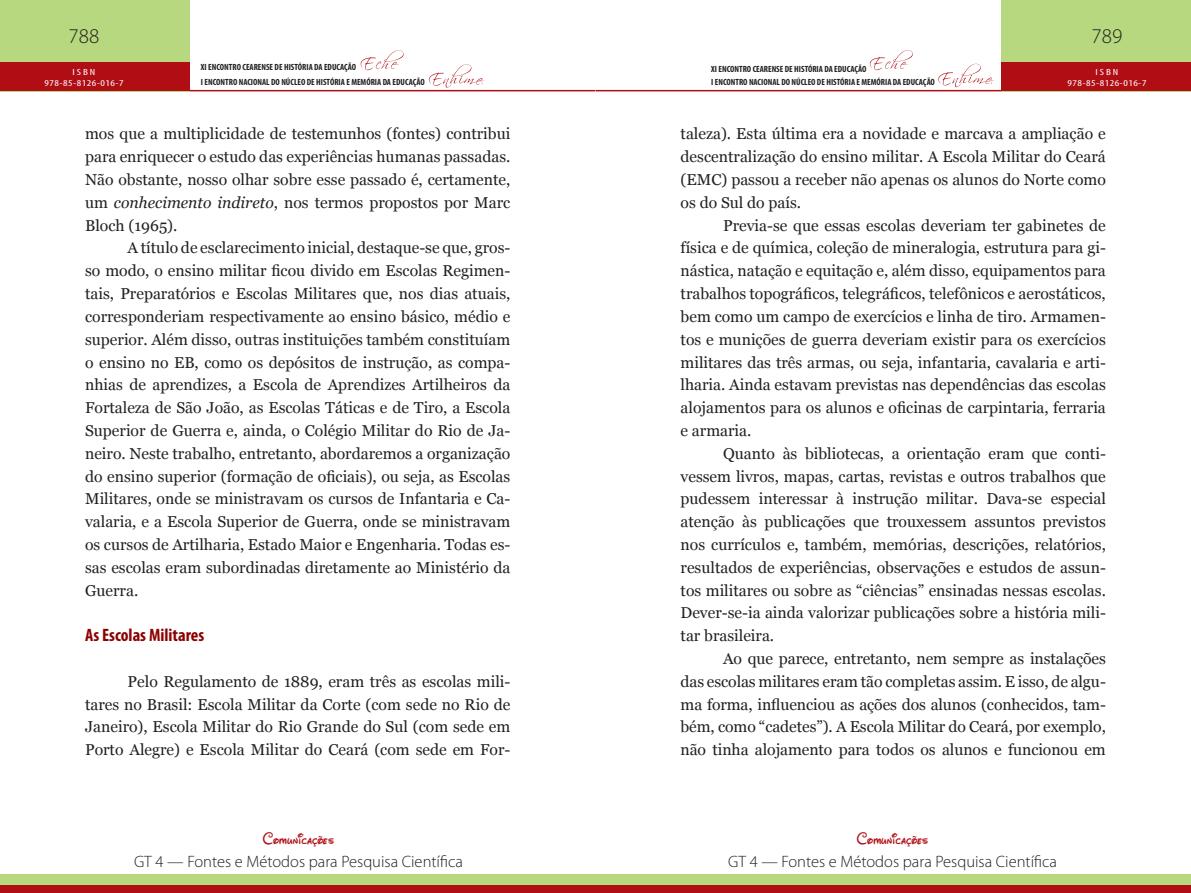
<style>
.page{position:relative;width:1191px;height:893px;background:#fff}
.page>*{position:absolute;margin:0;border:0;box-sizing:border-box;transform-origin:0 0}
.t1{font:300 21px "Myriad Pro";color:#231f20}
.TÍTULO_02{font:700 condensed 18px "Myriad Pro";color:#8b0202}
.t2{font:300 16.5px "Myriad Pro";color:#231f20}
.t3{font:16.5px "Waltograph";letter-spacing:.01em;color:#b00d15}
.t4{font:15.75px/22.8px "Georgia";color:#231f20;text-align:justify}
.t5{font:700 condensed 9px/15px "Myriad Pro";color:#231f20}
.t6{font:condensed 9px/10.8px "Myriad Pro";letter-spacing:.04em;color:#fff;text-align:center;scale:1.3 1}
.s1{font-style:italic}
</style>
<div class="page">
<hr style="left:189px;top:90px;width:406px;height:1px;background:#b00d15">
<hr style="left:595px;top:90px;width:407px;height:1px;background:#b00d15">
<div style="left:0;top:0;width:189px;height:91px;background:#b7d87e"></div>
<div style="left:1001px;top:0;width:190px;height:91px;background:#b7d87e"></div>
<div style="left:0;top:63px;width:189px;height:28px;background:#b00d15"></div>
<div style="left:1001px;top:63px;width:190px;height:28px;background:#b00d15"></div>
<svg style="left:361px;top:50px;width:43px;height:20px"></svg>
<svg style="left:869px;top:50px;width:43px;height:20px"></svg>
<svg style="left:429px;top:64px;width:55px;height:24px"></svg>
<svg style="left:938px;top:64px;width:55px;height:23px"></svg>
<div style="left:0;top:874px;width:595px;height:19px;background:#b7d87e"></div>
<div style="left:595px;top:874px;width:596px;height:19px;background:#b7d87e"></div>
<div style="left:0;top:885px;width:595px;height:8px;background:#b00d15"></div>
<div style="left:595px;top:885px;width:596px;height:8px;background:#b00d15"></div>
<h1 class="t1" style="left:69px;top:24px;width:32px">788</h1>
<h1 class="t1" style="left:1091px;top:24px;width:32px">789</h1>
<p class="t5" style="left:201px;top:60px;width:225px">XI ENCONTRO CEARENSE DE HISTÓRIA DA EDUCAÇÃO<br>I ENCONTRO NACIONAL DO NÚCLEO DE HISTÓRIA E MEMÓRIA DA EDUCAÇÃO</p>
<p class="t5" style="left:711px;top:62px;width:225px;line-height:13.2px">XI ENCONTRO CEARENSE DE HISTÓRIA DA EDUCAÇÃO<br>I ENCONTRO NACIONAL DO NÚCLEO DE HISTÓRIA E MEMÓRIA DA EDUCAÇÃO</p>
<p class="t6" style="left:44px;top:66px;width:62px">ISBN<br>978-85-8126-016-7</p>
<p class="t6" style="left:1067px;top:66px;width:62px">ISBN<br>978-85-8126-016-7</p>
<p class="t4" style="left:85px;top:123px;width:427px">mos que a multiplicidade de testemunhos (fontes) contribui para enriquecer o estudo das experiências humanas passadas.<br>Não obstante, nosso olhar sobre esse passado é, certamente, um <span class="s1">conhecimento indireto</span>, nos termos propostos por Marc Bloch (1965).</p>
<p class="t4" style="left:85px;top:237px;width:427px;text-indent:43px">A título de esclarecimento inicial, destaque-se que, gros&shy;so modo, o ensino militar ficou divido em Escolas Regimen&shy;tais, Preparatórios e Escolas Militares que, nos dias atuais, corresponderiam respectivamente ao ensino básico, médio e superior. Além disso, outras instituições também constituíam o ensino no EB, como os depósitos de instrução, as compa&shy;nhias de aprendizes, a Escola de Aprendizes Artilheiros da Fortaleza de São João, as Escolas Táticas e de Tiro, a Escola Superior de Guerra e, ainda, o Colégio Militar do Rio de Ja&shy;neiro. Neste trabalho, entretanto, abordaremos a organização do ensino superior (formação de oficiais), ou seja, as Escolas Militares, onde se ministravam os cursos de Infantaria e Ca&shy;valaria, e a Escola Superior de Guerra, onde se ministravam os cursos de Artilharia, Estado Maior e Engenharia. Todas es&shy;sas escolas eram subordinadas diretamente ao Ministério da Guerra.</p>
<p class="TÍTULO_02" style="left:85px;top:624px;width:121px">As Escolas Militares</p>
<p class="t4" style="left:85px;top:670px;width:427px;text-indent:43px">Pelo Regulamento de 1889, eram três as escolas mili&shy;tares no Brasil: Escola Militar da Corte (com sede no Rio de Janeiro), Escola Militar do Rio Grande do Sul (com sede em Porto Alegre) e Escola Militar do Ceará (com sede em For-</p>
<p class="t3" style="left:263px;top:826px;width:73px">Comunicações</p>
<p class="t2" style="left:134px;top:852px;width:330px">GT 4 — Fontes e Métodos para Pesquisa Científica</p>
<p class="t4" style="left:680px;top:123px;width:427px">taleza). Esta última era a novidade e marcava a ampliação e descentralização do ensino militar. A Escola Militar do Ceará (EMC) passou a receber não apenas os alunos do Norte como os do Sul do país.</p>
<p class="t4" style="left:680px;top:214px;width:427px;text-indent:43px">Previa-se que essas escolas deveriam ter gabinetes de física e de química, coleção de mineralogia, estrutura para gi&shy;nástica, natação e equitação e, além disso, equipamentos para trabalhos topográficos, telegráficos, telefônicos e aerostáticos, bem como um campo de exercícios e linha de tiro. Armamen&shy;tos e munições de guerra deveriam existir para os exercícios militares das três armas, ou seja, infantaria, cavalaria e arti&shy;lharia. Ainda estavam previstas nas dependências das escolas alojamentos para os alunos e oficinas de carpintaria, ferraria e armaria.</p>
<p class="t4" style="left:680px;top:442px;width:427px;text-indent:43px">Quanto às bibliotecas, a orientação eram que conti&shy;vessem livros, mapas, cartas, revistas e outros trabalhos que pudessem interessar à instrução militar. Dava-se especial atenção às publicações que trouxessem assuntos previstos nos currículos e, também, memórias, descrições, relatórios, resultados de experiências, observações e estudos de assun&shy;tos militares ou sobre as “ciências” ensinadas nessas escolas.<br>Dever-se-ia ainda valorizar publicações sobre a história mili&shy;tar brasileira.</p>
<p class="t4" style="left:680px;top:647px;width:427px;text-indent:43px">Ao que parece, entretanto, nem sempre as instalações das escolas militares eram tão completas assim. E isso, de algu&shy;ma forma, influenciou as ações dos alunos (conhecidos, tam&shy;bém, como “cadetes”). A Escola Militar do Ceará, por exemplo, não tinha alojamento para todos os alunos e funcionou em</p>
<p class="t3" style="left:857px;top:826px;width:73px">Comunicações</p>
<p class="t2" style="left:728px;top:852px;width:330px">GT 4 — Fontes e Métodos para Pesquisa Científica</p>
</div>
